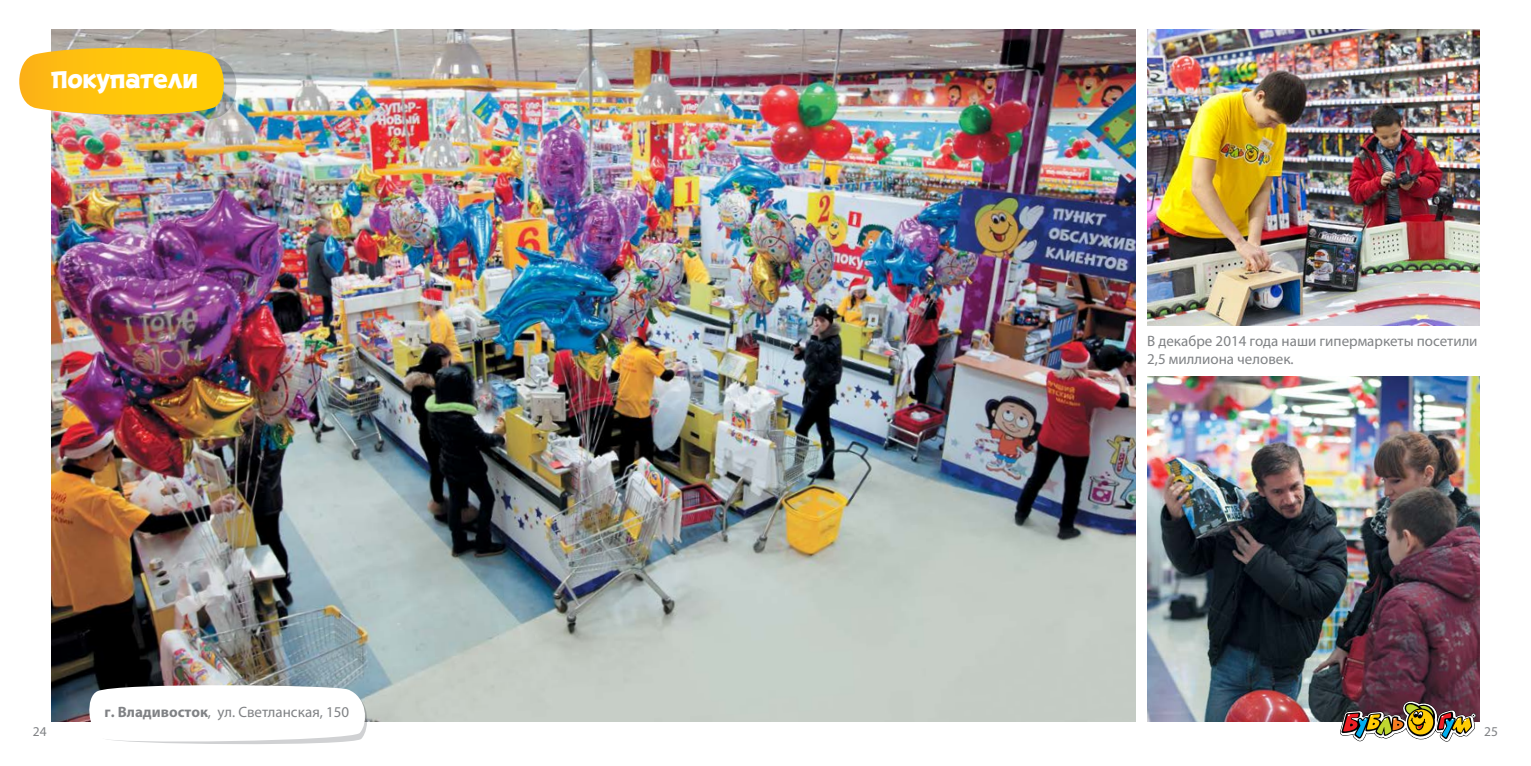
<style>
.page{position:relative;width:1531px;height:766px;background:#fff}
.page>*{position:absolute;margin:0;border:0;box-sizing:border-box;transform-origin:0 0}
.t1{font:22.5px "QK Star Cyrillic";color:#fff}
.t2{font:15px/18px "Myriad Pro";color:#808285}
.t3{font:13.5px "Myriad Pro";color:#808285}
.s1{font-weight:700}
</style>
<div class="page">
<img style="left:1147px;top:376px;width:333px;height:345px">
<img style="left:51px;top:30px;width:1084px;height:691px">
<img style="left:19px;top:48px;width:224px;height:74px">
<img style="left:1147px;top:30px;width:333px;height:295px">
<svg style="left:1340px;top:696px;width:136px;height:45px"></svg>
<svg style="left:85px;top:682px;width:285px;height:62px"></svg>
<h1 class="t1" style="left:51px;top:63px;width:149px">Покупатели</h1>
<p class="t2" style="left:105px;top:702px;width:246px"><span class="s1">г. Владивосток</span>, ул. Светланская, 150</p>
<p class="t2" style="left:1147px;top:332px;width:332px">В декабре 2014 года наши гипермаркеты посетили<br>2,5 миллиона человек.</p>
<p class="t3" style="left:33px;top:723px;width:15px">24</p>
<p class="t3" style="left:1484px;top:723px;width:15px">25</p>
</div>
